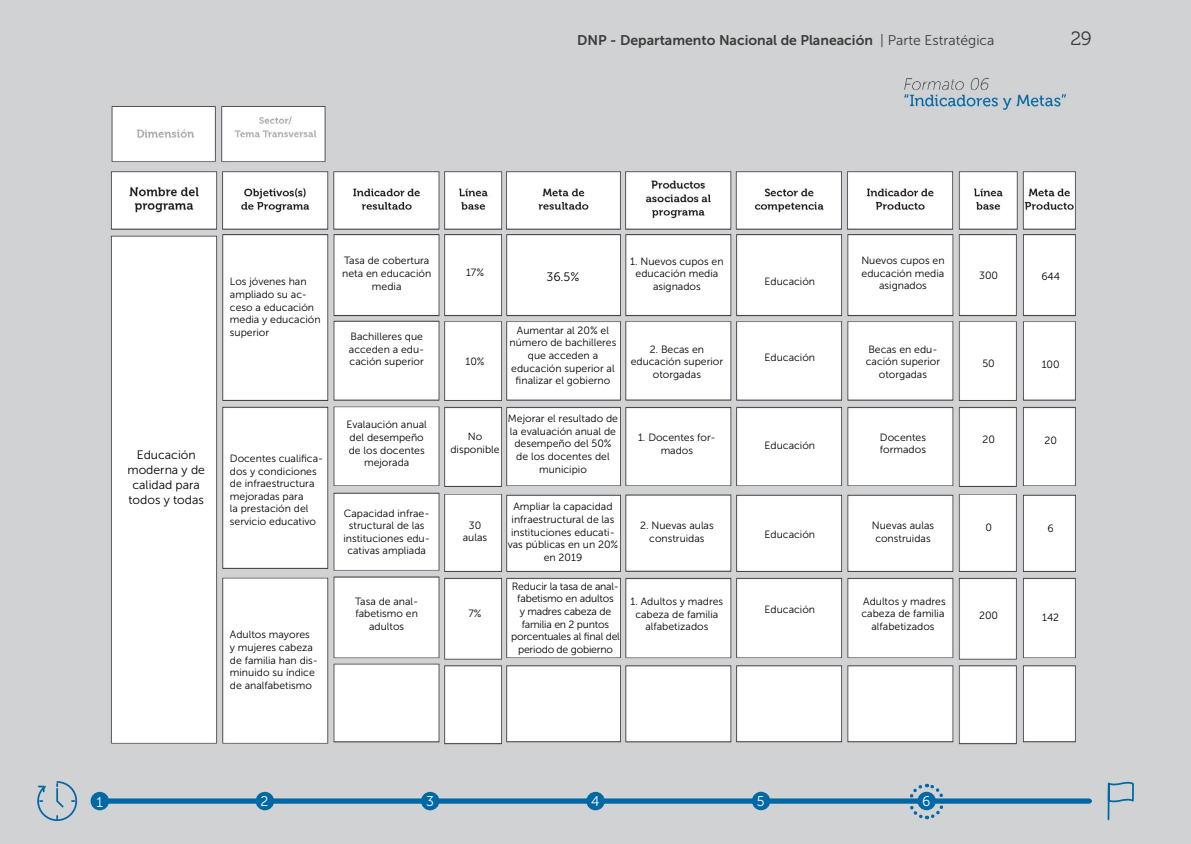
<style>
.page{position:relative;width:1191px;height:844px;background:#fff}
.page>*{position:absolute;margin:0;border:0;box-sizing:border-box;transform-origin:0 0}
.t1{font:19.25px "Museo 300";color:#3c3c3b}
.t2{font:14px "Museo Sans 700";color:#3c3c3b}
.t3{font:14px "Museo Sans 300";color:#fff}
.t4{font:12.25px/14.7px "Museo Sans 300";color:#000;text-align:center}
.t5{font:10.5px/12.6px "Museo Sans 300";color:#000;text-align:center}
.t6{font:10.5px/12.6px "Museo Sans 300";letter-spacing:-.02em;color:#000;text-align:center}
.s1{font-family:"Museo Sans 300"}
</style>
<div class="page">
<div style="left:0;top:0;width:1191px;height:843px;background:#d1d2d4"></div>
<hr style="left:99px;top:800px;width:992px;height:1px;background:#000">
<div style="left:101px;top:798px;width:988px;height:5px;background:#0069a5"></div>
<div style="left:91px;top:791px;width:18px;height:19px;background:#0069a5;border-radius:50%"></div>
<div style="left:256px;top:791px;width:18px;height:19px;background:#0069a5;border-radius:50%"></div>
<div style="left:421px;top:791px;width:18px;height:19px;background:#0069a5;border-radius:50%"></div>
<div style="left:586px;top:791px;width:19px;height:19px;background:#0069a5;border-radius:50%"></div>
<img style="left:110px;top:77px;width:966px;height:668px">
<svg style="left:1107px;top:781px;width:27px;height:40px"></svg>
<svg style="left:37px;top:781px;width:41px;height:40px"></svg>
<svg style="left:906px;top:783px;width:40px;height:37px"></svg>
<div style="left:752px;top:791px;width:18px;height:19px;background:#0069a5;border-radius:50%"></div>
<div style="left:917px;top:791px;width:19px;height:19px;background:#0069a5;border-radius:50%"></div>
<h2 class="t2" style="left:577px;top:32px;width:419px">DNP - Departamento Nacional de Planeación <span class="s1">| Parte Estratégica</span></h2>
<h1 class="t1" style="left:1070px;top:28px;width:23px">29</h1>
<p class="t4" style="left:127px;top:448px;width:79px">Educación moderna y de calidad para todos y todas</p>
<p class="t5" style="left:230px;top:275px;width:92px;text-align:left">Los jóvenes han ampliado su ac&shy;ceso a educación media y educación superior</p>
<p class="t5" style="left:230px;top:452px;width:95px;text-align:left">Docentes cualifica&shy;dos y condiciones de infraestructura mejoradas para<br>la prestación del servicio educativo</p>
<p class="t5" style="left:230px;top:628px;width:90px;text-align:left">Adultos mayores<br>y mujeres cabeza de familia han dis&shy;minuido su índice de analfabetismo</p>
<p class="t5" style="left:342px;top:254px;width:91px">Tasa de cobertura neta en educación media</p>
<p class="t5" style="left:349px;top:330px;width:77px;text-align:left">Bachilleres que acceden a edu&shy;cación superior</p>
<p class="t5" style="left:346px;top:418px;width:82px">Evalaución anual del desempeño de los docentes mejorada</p>
<p class="t5" style="left:343px;top:506px;width:88px">Capacidad infrae&shy;structural de las instituciones edu&shy;cativas ampliada</p>
<p class="t5" style="left:355px;top:594px;width:65px">Tasa de anal&shy;fabetismo en adultos</p>
<p class="t5" style="left:466px;top:266px;width:20px">17%</p>
<p class="t4" style="left:546px;top:270px;width:34px">36.5%</p>
<p class="t5" style="left:630px;top:255px;width:95px">1. Nuevos cupos en educación media asignados</p>
<p class="t5" style="left:465px;top:355px;width:21px">10%</p>
<p class="t5" style="left:450px;top:430px;width:51px">No disponible</p>
<p class="t5" style="left:463px;top:518px;width:26px">30 aulas</p>
<p class="t5" style="left:468px;top:607px;width:15px">7%</p>
<p class="t5" style="left:509px;top:324px;width:108px">Aumentar al 20% el número de bachilleres que acceden a educación superior al finalizar el gobierno</p>
<p class="t5" style="left:508px;top:412px;width:112px">Mejorar el resultado de la evaluación anual de desempeño del 50% de los docentes del municipio</p>
<p class="t5" style="left:508px;top:500px;width:112px">Ampliar la capacidad infraestructural de las instituciones educati&shy;vas públicas en un 20% en 2019</p>
<p class="t6" style="left:511px;top:579px;width:110px">Reducir la tasa de anal&shy;fabetismo en adultos<br>y madres cabeza de familia en 2 puntos porcentuales al final del periodo de gobierno</p>
<p class="t5" style="left:630px;top:343px;width:94px">2. Becas en educación superior otorgadas</p>
<p class="t5" style="left:638px;top:431px;width:79px">1. Docentes for&shy;mados</p>
<p class="t5" style="left:640px;top:519px;width:75px">2. Nuevas aulas construidas</p>
<p class="t5" style="left:630px;top:595px;width:94px">1. Adultos y madres cabeza de familia alfabetizados</p>
<p class="t5" style="left:764px;top:275px;width:52px">Educación</p>
<p class="t5" style="left:764px;top:351px;width:52px">Educación</p>
<p class="t5" style="left:764px;top:439px;width:52px">Educación</p>
<p class="t5" style="left:764px;top:527px;width:52px">Educación</p>
<p class="t5" style="left:764px;top:603px;width:52px">Educación</p>
<p class="t5" style="left:861px;top:254px;width:85px">Nuevos cupos en educación media asignados</p>
<p class="t5" style="left:866px;top:342px;width:76px">Becas en edu&shy;cación superior otorgadas</p>
<p class="t5" style="left:880px;top:431px;width:48px;text-align:left">Docentes formados</p>
<p class="t5" style="left:872px;top:519px;width:64px">Nuevas aulas construidas</p>
<p class="t5" style="left:861px;top:594px;width:86px">Adultos y madres cabeza de familia alfabetizados</p>
<p class="t5" style="left:979px;top:269px;width:21px">300</p>
<p class="t5" style="left:982px;top:357px;width:14px">50</p>
<p class="t5" style="left:982px;top:432px;width:14px">20</p>
<p class="t5" style="left:985px;top:521px;width:8px">0</p>
<p class="t5" style="left:979px;top:609px;width:21px">200</p>
<p class="t5" style="left:1041px;top:270px;width:20px">644</p>
<p class="t5" style="left:1041px;top:358px;width:20px">100</p>
<p class="t5" style="left:1044px;top:434px;width:14px">20</p>
<p class="t5" style="left:1047px;top:522px;width:8px">6</p>
<p class="t5" style="left:1042px;top:610px;width:18px">142</p>
<h2 class="t3" style="left:96px;top:794px;width:8px">1</h2>
<h2 class="t3" style="left:260px;top:793px;width:9px">2</h2>
<h2 class="t3" style="left:426px;top:793px;width:9px">3</h2>
<h2 class="t3" style="left:591px;top:793px;width:10px">4</h2>
<h2 class="t3" style="left:757px;top:793px;width:9px">5</h2>
<h2 class="t3" style="left:922px;top:793px;width:10px">6</h2>
</div>
